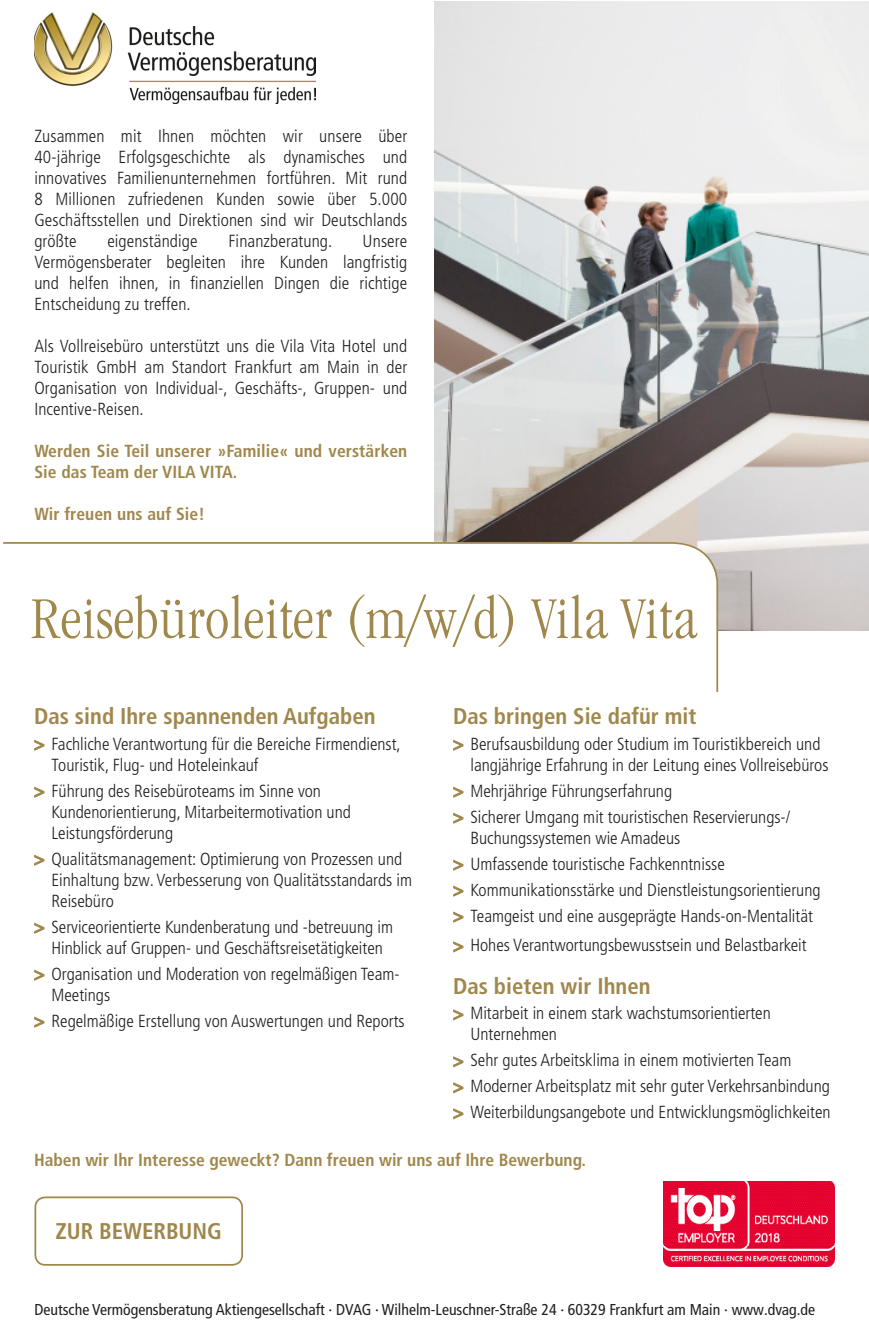
<style>
.page{position:relative;width:869px;height:1340px;background:#fff}
.page>*{position:absolute;margin:0;border:0;box-sizing:border-box;transform-origin:0 0}
.Titel_HL__GL__42_45{font:300 condensed 61.25px "ITC Garamond Std";letter-spacing:.01em;color:#a0874c}
.Copy__F47__11_14{font:700 condensed 22.75px "Frutiger LT Pro";color:#a0874c}
.Copy_Bullets{font:700 condensed 22.75px "Frutiger LT Pro";color:#a0874c}
.Copy__F47__11_14-2{font:300 condensed 17.5px/21px "Frutiger LT Pro";color:#231f20}
.Copy__F47__11_14-3{font:700 condensed 17.5px/21px "Frutiger LT Pro";color:#a0874c}
.Copy__F47__11_14-4{font:condensed 15.75px "Frutiger LT Pro";color:#231f20}
.s1{font-weight:400;color:#a0874c}
</style>
<div class="page">
<img style="left:434px;top:1px;width:434px;height:629px">
<svg style="left:34px;top:739px;width:11px;height:12px"></svg>
<svg style="left:34px;top:786px;width:11px;height:12px"></svg>
<svg style="left:34px;top:854px;width:11px;height:12px"></svg>
<svg style="left:34px;top:922px;width:11px;height:12px"></svg>
<svg style="left:34px;top:969px;width:11px;height:12px"></svg>
<svg style="left:34px;top:1016px;width:11px;height:12px"></svg>
<svg style="left:453px;top:739px;width:11px;height:12px"></svg>
<svg style="left:453px;top:786px;width:11px;height:12px"></svg>
<svg style="left:453px;top:812px;width:11px;height:12px"></svg>
<svg style="left:453px;top:859px;width:11px;height:12px"></svg>
<svg style="left:453px;top:885px;width:11px;height:12px"></svg>
<svg style="left:453px;top:911px;width:11px;height:12px"></svg>
<svg style="left:453px;top:941px;width:11px;height:12px"></svg>
<svg style="left:453px;top:1009px;width:11px;height:12px"></svg>
<svg style="left:453px;top:1056px;width:11px;height:12px"></svg>
<svg style="left:453px;top:1082px;width:11px;height:12px"></svg>
<svg style="left:453px;top:1108px;width:11px;height:12px"></svg>
<svg style="left:3px;top:541px;width:715px;height:151px"></svg>
<img style="left:34px;top:13px;width:281px;height:90px">
<div style="left:34px;top:1196px;width:209px;height:69px;border:2px solid #a0874c;border-radius:10px"></div>
<img style="left:663px;top:1181px;width:170px;height:85px">
<p class="Copy__F47__11_14-2" style="left:34px;top:126px;width:374px;text-align:justify">Zusammen mit Ihnen möchten wir unsere über 40-jährige Erfolgsgeschichte als dynamisches und innovatives Familienunternehmen fortführen. Mit rund 8 Millionen zufriedenen Kunden sowie über 5.000<br>Geschäftsstellen und Direktionen sind wir Deutschlands größte</p>
<p class="Copy__F47__11_14-2" style="left:107px;top:231px;width:92px">eigenständige</p>
<p class="Copy__F47__11_14-2" style="left:228px;top:231px;width:105px">Finanzberatung.</p>
<p class="Copy__F47__11_14-2" style="left:34px;top:231px;width:374px;text-align:justify;text-indent:328px">Unsere Vermögensberater begleiten ihre Kunden langfristig und helfen ihnen, in finanziellen Dingen die richtige Entscheidung zu treffen.</p>
<p class="Copy__F47__11_14-2" style="left:34px;top:336px;width:374px;text-align:justify">Als Vollreisebüro unterstützt uns die Vila Vita Hotel und Touristik GmbH am Standort Frankfurt am Main in der Organisation von Individual-, Geschäfts-, Gruppen- und Incentive-Reisen.</p>
<p class="Copy__F47__11_14-3" style="left:34px;top:441px;width:374px">Werden Sie Teil unserer »Familie« und verstärken<br>Sie das Team der VILA VITA.</p>
<p class="Copy__F47__11_14-3" style="left:34px;top:504px;width:172px">Wir freuen uns auf Sie!</p>
<p class="Titel_HL__GL__42_45" style="left:30px;top:584px;width:668px">Reisebüroleiter (m/w/d) Vila Vita</p>
<p class="Copy__F47__11_14" style="left:34px;top:703px;width:343px">Das sind Ihre spannenden Aufgaben</p>
<p class="Copy__F47__11_14-2" style="left:51px;top:733px;width:351px;text-indent:-17px"><span class="s1">&gt;</span> Fachliche Verantwortung für die Bereiche Firmendienst,<br>Touristik, Flug- und Hoteleinkauf</p>
<p class="Copy__F47__11_14-2" style="left:51px;top:780px;width:301px;text-indent:-17px"><span class="s1">&gt;</span> Führung des Reisebüroteams im Sinne von<br>Kundenorientierung, Mitarbeitermotivation und<br>Leistungsförderung</p>
<p class="Copy__F47__11_14-2" style="left:51px;top:848px;width:362px;text-indent:-17px"><span class="s1">&gt;</span> Qualitätsmanagement: Optimierung von Prozessen und<br>Einhaltung bzw. Verbesserung von Qualitätsstandards im<br>Reisebüro</p>
<p class="Copy__F47__11_14-2" style="left:34px;top:916px;width:360px;text-align:center"><span class="s1">&gt;</span> Serviceorientierte Kundenberatung und -betreuung im<br>Hinblick auf Gruppen- und Geschäftsreisetätigkeiten</p>
<p class="Copy__F47__11_14-2" style="left:51px;top:963px;width:349px;text-indent:-17px"><span class="s1">&gt;</span> Organisation und Moderation von regelmäßigen Team-<br>Meetings</p>
<p class="Copy__F47__11_14-2" style="left:34px;top:1010px;width:372px"><span class="s1">&gt;</span> Regelmäßige Erstellung von Auswertungen und Reports</p>
<p class="Copy_Bullets" style="left:453px;top:702px;width:245px">Das bringen Sie dafür mit</p>
<p class="Copy__F47__11_14-2" style="left:470px;top:733px;width:359px;text-indent:-17px"><span class="s1">&gt;</span> Berufsausbildung oder Studium im Touristikbereich und langjährige Erfahrung in der Leitung eines Vollreisebüros</p>
<p class="Copy__F47__11_14-2" style="left:453px;top:780px;width:220px"><span class="s1">&gt;</span> Mehrjährige Führungserfahrung</p>
<p class="Copy__F47__11_14-2" style="left:470px;top:806px;width:321px;text-indent:-17px"><span class="s1">&gt;</span> Sicherer Umgang mit touristischen Reservierungs-/<br>Buchungssystemen wie Amadeus</p>
<p class="Copy__F47__11_14-2" style="left:453px;top:853px;width:273px"><span class="s1">&gt;</span> Umfassende touristische Fachkenntnisse</p>
<p class="Copy__F47__11_14-2" style="left:453px;top:879px;width:369px"><span class="s1">&gt;</span> Kommunikationsstärke und Dienstleistungsorientierung</p>
<p class="Copy__F47__11_14-2" style="left:453px;top:905px;width:361px"><span class="s1">&gt;</span> Teamgeist und eine ausgeprägte Hands-on-Mentalität</p>
<p class="Copy__F47__11_14-2" style="left:453px;top:935px;width:355px"><span class="s1">&gt;</span> Hohes Verantwortungsbewusstsein und Belastbarkeit</p>
<p class="Copy__F47__11_14" style="left:453px;top:972px;width:199px">Das bieten wir Ihnen</p>
<p class="Copy__F47__11_14-2" style="left:470px;top:1003px;width:302px;text-indent:-17px"><span class="s1">&gt;</span> Mitarbeit in einem stark wachstumsorientierten<br>Unternehmen</p>
<p class="Copy__F47__11_14-2" style="left:453px;top:1049px;width:339px"><span class="s1">&gt;</span> Sehr gutes Arbeitsklima in einem motivierten Team</p>
<p class="Copy__F47__11_14-2" style="left:453px;top:1075px;width:378px"><span class="s1">&gt;</span> Moderner Arbeitsplatz mit sehr guter Verkehrsanbindung</p>
<p class="Copy__F47__11_14-2" style="left:453px;top:1101px;width:379px"><span class="s1">&gt;</span> Weiterbildungsangebote und Entwicklungsmöglichkeiten</p>
<p class="Copy__F47__11_14-3" style="left:34px;top:1149px;width:553px">Haben wir Ihr Interesse geweckt? Dann freuen wir uns auf Ihre Bewerbung.</p>
<p class="Copy__F47__11_14" style="left:56px;top:1217px;width:168px">ZUR BEWERBUNG</p>
<p class="Copy__F47__11_14-4" style="left:34px;top:1300px;width:781px">Deutsche Vermögensberatung Aktiengesellschaft · DVAG · Wilhelm-Leuschner-Straße 24 · 60329 Frankfurt am Main · www.dvag.de</p>
</div>
